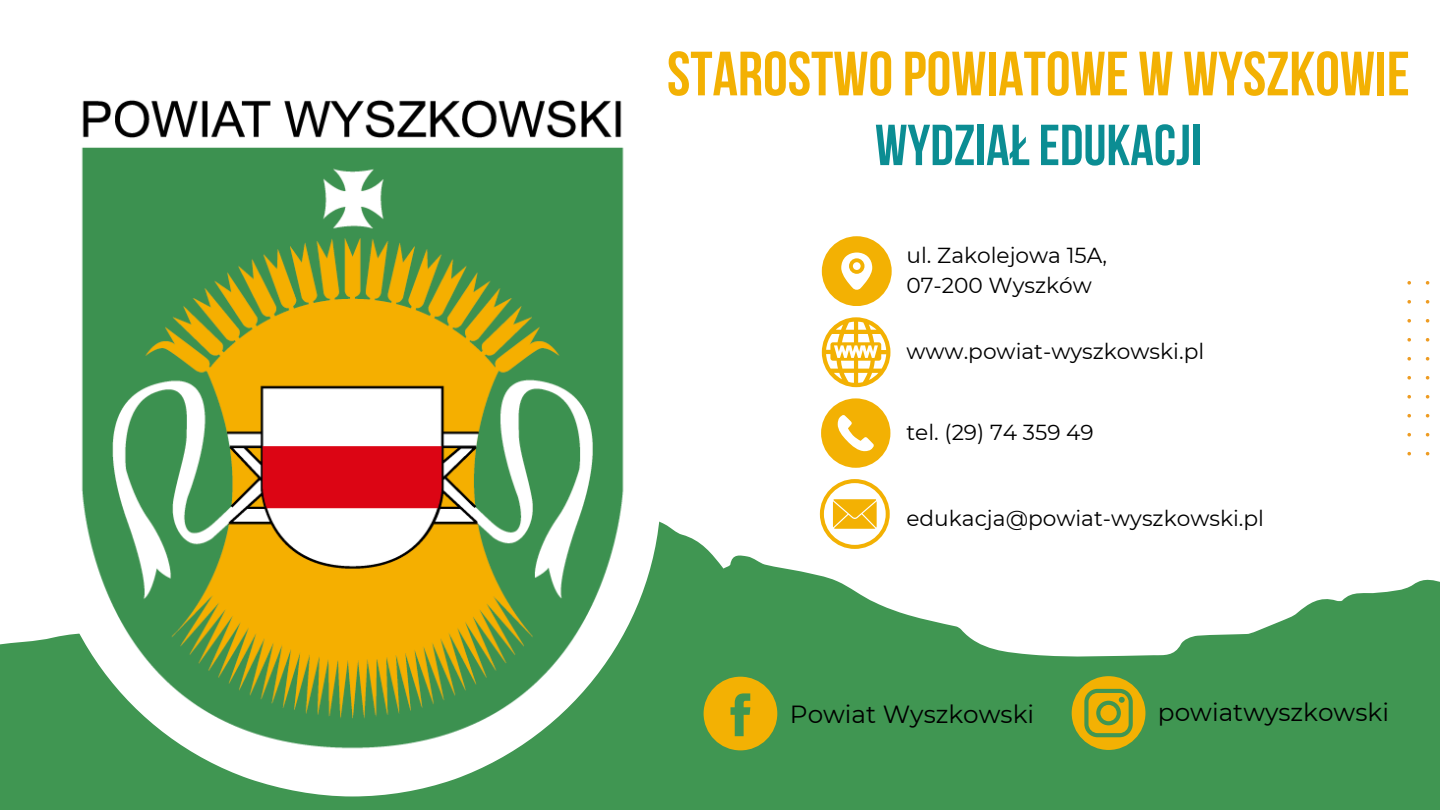
<style>
.page{position:relative;width:1440px;height:810px;background:#fff}
.page>*{position:absolute;margin:0;border:0;box-sizing:border-box;transform-origin:0 0}
.t1{font:700 62.4px "Bebas Neue";color:#f3b103}
.t2{font:700 57.7px "Bebas Neue";color:#0b8d93}
.t3{font:24.8px "Montserrat";color:#000}
.t4{font:21.7px/30px "Montserrat";color:#000}
</style>
<div class="page">
<svg style="left:0;top:522px;width:1440px;height:288px;fill:#409652"></svg>
<svg style="left:43px;top:521px;width:618px;height:275px;fill:#409652"></svg>
<img style="left:61px;top:100px;width:583px;height:710px">
<svg style="left:1407px;top:281px;width:23px;height:174px"></svg>
<svg style="left:821px;top:398px;width:69px;height:70px"></svg>
<svg style="left:822px;top:317px;width:68px;height:70px"></svg>
<svg style="left:820px;top:479px;width:70px;height:70px"></svg>
<svg style="left:822px;top:236px;width:70px;height:70px"></svg>
<svg style="left:704px;top:677px;width:73px;height:73px;background:#bea81a"></svg>
<svg style="left:1072px;top:676px;width:73px;height:74px;background:#ada621"></svg>
<p class="t1" style="left:667px;top:49px;width:744px">STAROSTWOPOWIATOWE W WYSZKOWIE</p>
<p class="t2" style="left:875px;top:122px;width:328px">WYDZIAŁEDUKACJI</p>
<h1 class="t4" style="left:907px;top:240px;width:202px">ul. Zakolejowa 15A,<br>07-200 Wyszków</h1>
<p class="t4" style="left:907px;top:336px;width:299px">www.powiat-wyszkowski.pl</p>
<h2 class="t4" style="left:907px;top:417px;width:189px">tel. (29) 74 359 49</h2>
<p class="t4" style="left:907px;top:503px;width:359px">edukacja@powiat-wyszkowski.pl</p>
<p class="t3" style="left:790px;top:699px;width:246px">Powiat Wyszkowski</p>
<h2 class="t3" style="left:1158px;top:697px;width:233px">powiatwyszkowski</h2>
</div>
